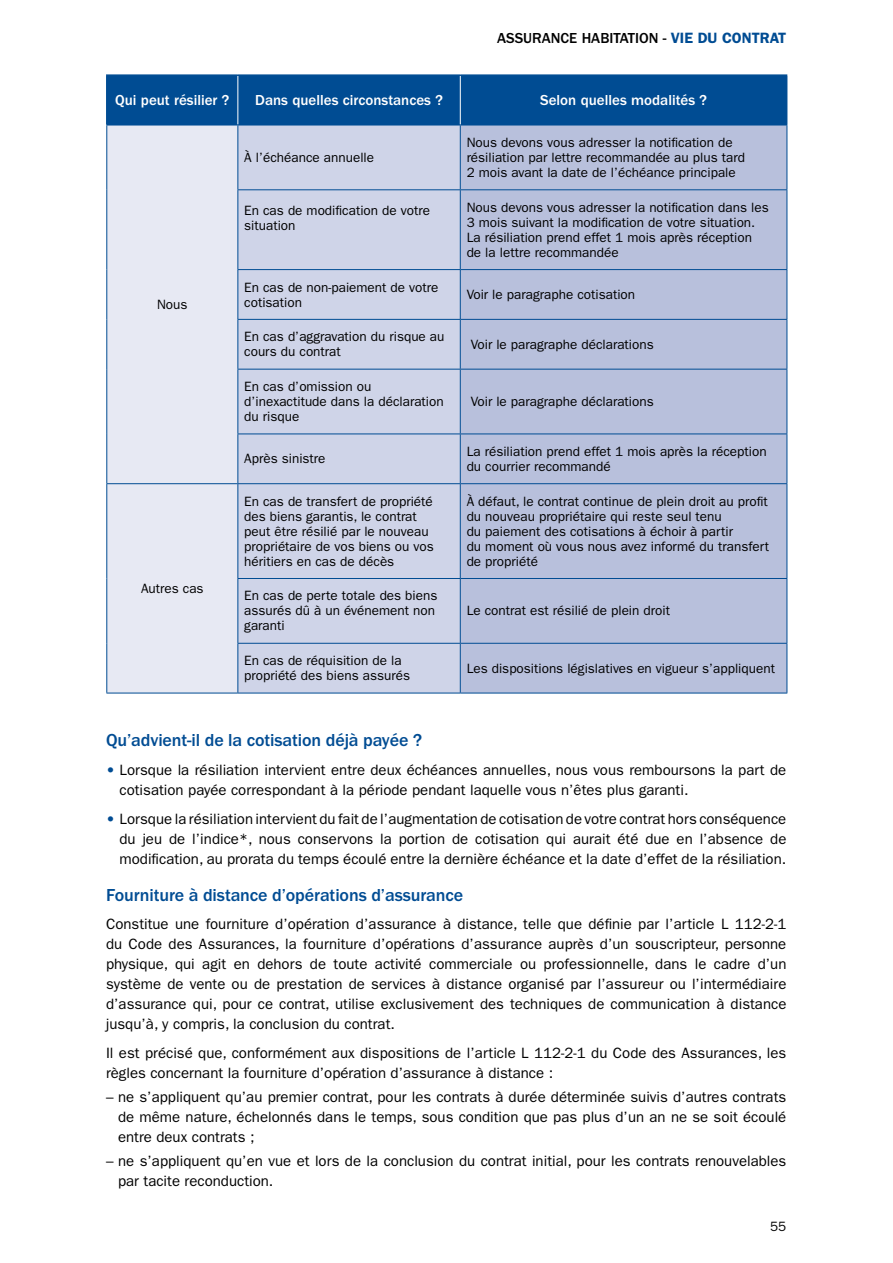
<style>
.page{position:relative;width:893px;height:1263px;background:#fff}
.page>*{position:absolute;margin:0;border:0;box-sizing:border-box;transform-origin:0 0}
.t1{font:500 18px "ITC Franklin Gothic Std";letter-spacing:-.005em;color:#004c93}
.t2{font:15px/20.1px "ITC Franklin Gothic Std";color:#000}
.t3{font:500 15px "ITC Franklin Gothic Std";color:#fff}
.t4{font:500 15px "ITC Franklin Gothic Std";color:#000}
.t5{font:13.5px/15px "ITC Franklin Gothic Std";color:#000}
.s1{font-weight:600;color:#004c93}
.s2{font-family:"ITC Franklin Gothic Std Hvy";color:#004c93}
</style>
<div class="page">
<div style="left:108px;top:76px;width:679px;height:49px;background:#004c93"></div>
<div style="left:107px;top:126px;width:130px;height:567px;background:#e7e9f3"></div>
<div style="left:238px;top:126px;width:222px;height:567px;background:#cfd4e8"></div>
<div style="left:461px;top:126px;width:326px;height:567px;background:#b8c0dc"></div>
<hr style="left:237px;top:76px;width:1px;height:49px;background:#fff">
<hr style="left:460px;top:76px;width:1px;height:49px;background:#fff">
<hr style="left:106px;top:76px;width:2px;height:49px;background:#004c93">
<hr style="left:106px;top:74px;width:132px;height:2px;background:#004c93">
<hr style="left:106px;top:125px;width:132px;height:1px;background:#004c93">
<hr style="left:238px;top:74px;width:222px;height:2px;background:#004c93">
<hr style="left:238px;top:125px;width:222px;height:1px;background:#004c93">
<hr style="left:460px;top:74px;width:327px;height:2px;background:#004c93">
<hr style="left:787px;top:76px;width:1px;height:49px;background:#004c93">
<hr style="left:460px;top:125px;width:327px;height:1px;background:#004c93">
<hr style="left:106px;top:125px;width:1px;height:65px;background:#004c93">
<hr style="left:106px;top:190px;width:1px;height:80px;background:#004c93">
<hr style="left:106px;top:270px;width:1px;height:49px;background:#004c93">
<hr style="left:106px;top:319px;width:1px;height:50px;background:#004c93">
<hr style="left:106px;top:369px;width:1px;height:65px;background:#004c93">
<hr style="left:106px;top:434px;width:1px;height:49px;background:#004c93">
<hr style="left:237px;top:125px;width:1px;height:64px;background:#004c93">
<hr style="left:460px;top:125px;width:1px;height:64px;background:#004c93">
<hr style="left:787px;top:125px;width:1px;height:64px;background:#004c93">
<hr style="left:237px;top:190px;width:1px;height:79px;background:#004c93">
<hr style="left:237px;top:189px;width:223px;height:1px;background:#004c93">
<hr style="left:460px;top:190px;width:1px;height:79px;background:#004c93">
<hr style="left:460px;top:189px;width:327px;height:1px;background:#004c93">
<hr style="left:787px;top:190px;width:1px;height:79px;background:#004c93">
<hr style="left:237px;top:270px;width:1px;height:49px;background:#004c93">
<hr style="left:237px;top:269px;width:223px;height:1px;background:#004c93">
<hr style="left:460px;top:270px;width:1px;height:49px;background:#004c93">
<hr style="left:460px;top:269px;width:327px;height:1px;background:#004c93">
<hr style="left:787px;top:270px;width:1px;height:49px;background:#004c93">
<hr style="left:237px;top:320px;width:1px;height:49px;background:#004c93">
<hr style="left:237px;top:319px;width:223px;height:1px;background:#004c93">
<hr style="left:460px;top:320px;width:1px;height:49px;background:#004c93">
<hr style="left:460px;top:319px;width:327px;height:1px;background:#004c93">
<hr style="left:787px;top:320px;width:1px;height:49px;background:#004c93">
<hr style="left:237px;top:369px;width:1px;height:65px;background:#004c93">
<hr style="left:237px;top:369px;width:223px;height:1px;background:#004c93">
<hr style="left:460px;top:369px;width:1px;height:65px;background:#004c93">
<hr style="left:460px;top:369px;width:327px;height:1px;background:#004c93">
<hr style="left:787px;top:369px;width:1px;height:65px;background:#004c93">
<hr style="left:237px;top:434px;width:1px;height:49px;background:#004c93">
<hr style="left:237px;top:434px;width:223px;height:1px;background:#004c93">
<hr style="left:460px;top:434px;width:1px;height:49px;background:#004c93">
<hr style="left:460px;top:434px;width:327px;height:1px;background:#004c93">
<hr style="left:787px;top:434px;width:1px;height:49px;background:#004c93">
<hr style="left:106px;top:484px;width:1px;height:94px;background:#004c93">
<hr style="left:106px;top:578px;width:1px;height:65px;background:#004c93">
<hr style="left:106px;top:643px;width:1px;height:50px;background:#004c93">
<hr style="left:106px;top:483px;width:132px;height:1px;background:#004c93">
<hr style="left:237px;top:484px;width:1px;height:94px;background:#004c93">
<hr style="left:238px;top:483px;width:222px;height:1px;background:#004c93">
<hr style="left:460px;top:484px;width:1px;height:94px;background:#004c93">
<hr style="left:460px;top:483px;width:327px;height:1px;background:#004c93">
<hr style="left:787px;top:484px;width:1px;height:94px;background:#004c93">
<hr style="left:237px;top:579px;width:1px;height:64px;background:#004c93">
<hr style="left:237px;top:578px;width:223px;height:1px;background:#004c93">
<hr style="left:460px;top:579px;width:1px;height:64px;background:#004c93">
<hr style="left:460px;top:578px;width:327px;height:1px;background:#004c93">
<hr style="left:787px;top:579px;width:1px;height:64px;background:#004c93">
<hr style="left:106px;top:693px;width:132px;height:1px;background:#004c93">
<hr style="left:237px;top:644px;width:1px;height:49px;background:#004c93">
<hr style="left:237px;top:643px;width:223px;height:1px;background:#004c93">
<hr style="left:238px;top:693px;width:222px;height:1px;background:#004c93">
<hr style="left:460px;top:644px;width:1px;height:49px;background:#004c93">
<hr style="left:460px;top:643px;width:327px;height:1px;background:#004c93">
<hr style="left:787px;top:644px;width:1px;height:49px;background:#004c93">
<hr style="left:460px;top:693px;width:327px;height:1px;background:#004c93">
<p class="t4" style="left:497px;top:29px;width:291px">ASSURANCE HABITATION - <span class="s1">VIE DU CONTRAT</span></p>
<p class="t3" style="left:115px;top:92px;width:116px">Qui peut résilier ?</p>
<p class="t3" style="left:255px;top:92px;width:189px">Dans quelles circonstances ?</p>
<p class="t3" style="left:540px;top:92px;width:168px">Selon quelles modalités ?</p>
<p class="t5" style="left:157px;top:297px;width:32px">Nous</p>
<p class="t5" style="left:141px;top:581px;width:64px">Autres cas</p>
<p class="t5" style="left:244px;top:150px;width:131px">À l’échéance annuelle</p>
<p class="t5" style="left:467px;top:135px;width:280px">Nous devons vous adresser la notification de résiliation par lettre recommandée au plus tard<br>2 mois avant la date de l’échéance principale</p>
<p class="t5" style="left:244px;top:203px;width:187px">En cas de modification de votre situation</p>
<p class="t5" style="left:467px;top:200px;width:303px">Nous devons vous adresser la notification dans les 3 mois suivant la modification de votre situation.<br>La résiliation prend effet 1 mois après réception de la lettre recommandée</p>
<p class="t5" style="left:244px;top:280px;width:196px">En cas de non-paiement de votre cotisation</p>
<p class="t5" style="left:467px;top:287px;width:170px">Voir le paragraphe cotisation</p>
<p class="t5" style="left:244px;top:329px;width:202px">En cas d’aggravation du risque au cours du contrat</p>
<p class="t5" style="left:471px;top:337px;width:185px">Voir le paragraphe déclarations</p>
<p class="t5" style="left:244px;top:379px;width:201px">En cas d’omission ou d’inexactitude dans la déclaration du risque</p>
<p class="t5" style="left:471px;top:394px;width:185px">Voir le paragraphe déclarations</p>
<p class="t5" style="left:244px;top:451px;width:83px">Après sinistre</p>
<p class="t5" style="left:467px;top:444px;width:301px">La résiliation prend effet 1 mois après la réception du courrier recommandé</p>
<p class="t5" style="left:244px;top:494px;width:191px">En cas de transfert de propriété des biens garantis, le contrat peut être résilié par le nouveau propriétaire de vos biens ou vos héritiers en cas de décès</p>
<p class="t5" style="left:467px;top:494px;width:304px">À défaut, le contrat continue de plein droit au profit du nouveau propriétaire qui reste seul tenu<br>du paiement des cotisations à échoir à partir<br>du moment où vous nous avez informé du transfert de propriété</p>
<p class="t5" style="left:244px;top:588px;width:195px">En cas de perte totale des biens assurés dû à un événement non garanti</p>
<p class="t5" style="left:467px;top:603px;width:205px">Le contrat est résilié de plein droit</p>
<p class="t5" style="left:244px;top:653px;width:167px">En cas de réquisition de la propriété des biens assurés</p>
<p class="t5" style="left:467px;top:661px;width:310px">Les dispositions législatives en vigueur s’appliquent</p>
<p class="t1" style="left:106px;top:730px;width:317px">Qu’advient-il de la cotisation déjà payée ?</p>
<p class="t2" style="left:120px;top:760px;width:668px;text-indent:-14px"><span class="s2">•</span> Lorsque la résiliation intervient entre deux échéances annuelles, nous vous remboursons la part de cotisation payée correspondant à la période pendant laquelle vous n’êtes plus garanti.</p>
<p class="t2" style="left:120px;top:808px;width:668px;text-align:justify;text-indent:-14px"><span class="s2">•</span> Lorsque la résiliation intervient du fait de l’augmentation de cotisation de votre contrat hors conséquence du jeu de l’indice*, nous conservons la portion de cotisation qui aurait été due en l’absence de modification, au prorata du temps écoulé entre la dernière échéance et la date d’effet de la résiliation.</p>
<p class="t1" style="left:106px;top:884px;width:359px">Fourniture à distance d’opérations d’assurance</p>
<p class="t2" style="left:106px;top:914px;width:682px;text-align:justify">Constitue une fourniture d’opération d’assurance à distance, telle que définie par l’article L 112-2-1 du Code des Assurances, la fourniture d’opérations d’assurance auprès d’un souscripteur, personne physique, qui agit en dehors de toute activité commerciale ou professionnelle, dans le cadre d’un système de vente ou de prestation de services à distance organisé par l’assureur ou l’intermédiaire d’assurance qui, pour ce contrat, utilise exclusivement des techniques de communication à distance jusqu’à, y compris, la conclusion du contrat.</p>
<p class="t2" style="left:106px;top:1043px;width:682px">Il est précisé que, conformément aux dispositions de l’article L 112-2-1 du Code des Assurances, les règles concernant la fourniture d’opération d’assurance à distance :</p>
<p class="t2" style="left:118px;top:1087px;width:670px;text-align:justify;text-indent:-12px">– ne s’appliquent qu’au premier contrat, pour les contrats à durée déterminée suivis d’autres contrats de même nature, échelonnés dans le temps, sous condition que pas plus d’un an ne se soit écoulé entre deux contrats ;</p>
<p class="t2" style="left:118px;top:1151px;width:670px;text-indent:-12px">– ne s’appliquent qu’en vue et lors de la conclusion du contrat initial, pour les contrats renouvelables par tacite reconduction.</p>
<p class="t5" style="left:770px;top:1219px;width:18px">55</p>
</div>
